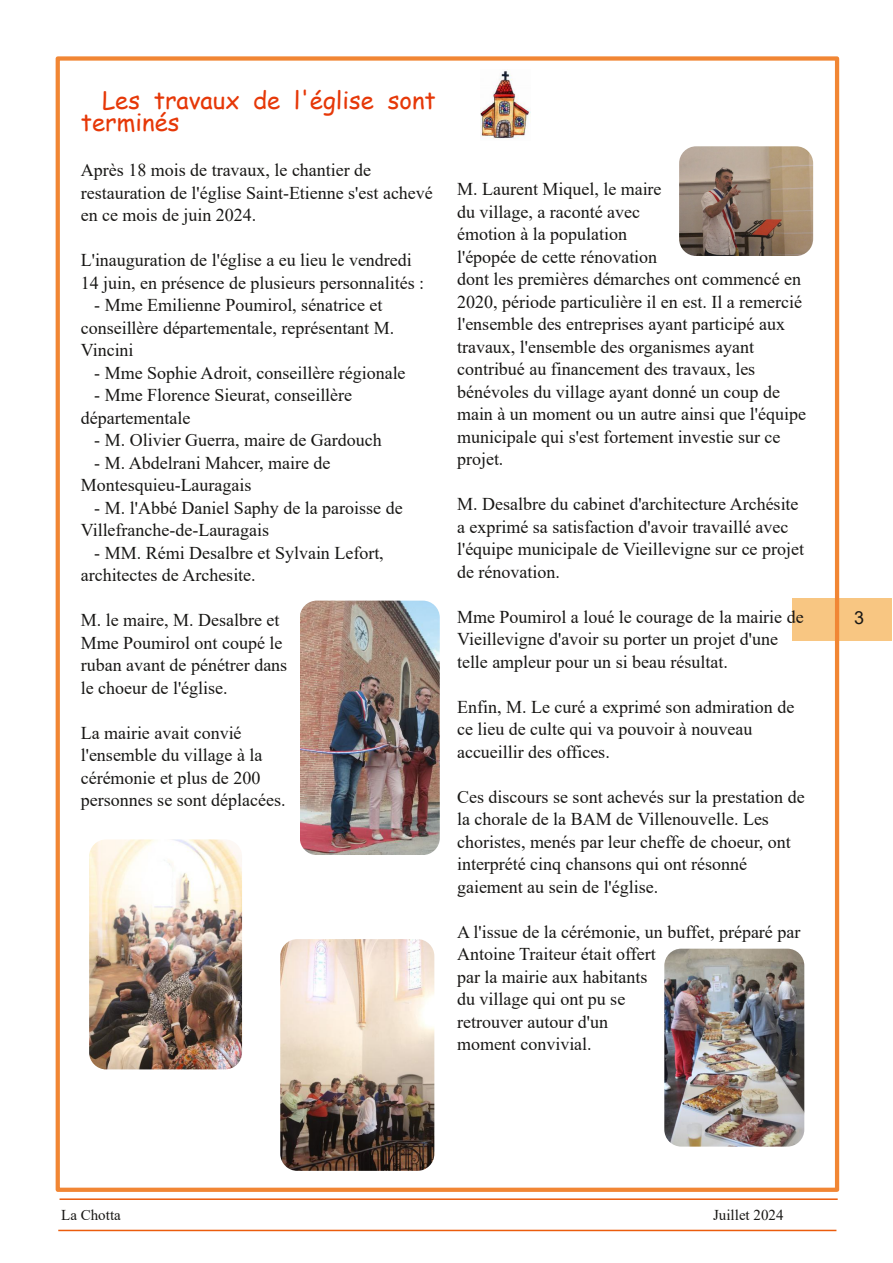
<style>
.page{position:relative;width:893px;height:1263px;background:#fff}
.page>*{position:absolute;margin:0;border:0;box-sizing:border-box;transform-origin:0 0}
.t1{font:24px/22.5px "Comic Sans MS";color:#e63808}
.t2{font:18px/22.5px "Times New Roman";color:#181715}
.t3{font:18px "Arial";color:#181715}
.t4{font:15px "Times New Roman";color:#181715}
</style>
<div class="page">
<div style="left:793px;top:598px;width:99px;height:42px;background:#f8c682"></div>
<div style="left:56px;top:56px;width:783px;height:1136px;border:4px solid #f18634"></div>
<hr style="left:60px;top:1198px;width:778px;height:2px;background:#eb5c0c">
<hr style="left:58px;top:1230px;width:778px;height:1px;background:#eb5c0c">
<img style="left:679px;top:146px;width:134px;height:110px;border-radius:17px">
<img style="left:89px;top:839px;width:153px;height:230px;border-radius:17px">
<img style="left:481px;top:71px;width:49px;height:68px">
<img style="left:300px;top:601px;width:140px;height:254px;border-radius:17px">
<img style="left:280px;top:939px;width:154px;height:232px;border-radius:17px">
<img style="left:664px;top:949px;width:140px;height:197px;border-radius:17px">
<h1 class="t1" style="left:81px;top:88px;width:357px;text-indent:21px">Les travaux de l'église sont terminés</h1>
<p class="t2" style="left:81px;top:159px;width:354px">Après 18 mois de travaux, le chantier de restauration de l'église Saint-Etienne s'est achevé en ce mois de juin 2024.</p>
<p class="t2" style="left:81px;top:249px;width:345px">L'inauguration de l'église a eu lieu le vendredi<br>14 juin, en présence de plusieurs personnalités :</p>
<p class="t2" style="left:81px;top:294px;width:315px;text-indent:14px">- Mme Emilienne Poumirol, sénatrice et conseillère départementale, représentant M.<br>Vincini</p>
<p class="t2" style="left:94px;top:361px;width:313px">- Mme Sophie Adroit, conseillère régionale</p>
<p class="t2" style="left:81px;top:384px;width:273px;text-indent:14px">- Mme Florence Sieurat, conseillère départementale</p>
<p class="t2" style="left:94px;top:429px;width:289px">- M. Olivier Guerra, maire de Gardouch</p>
<p class="t2" style="left:81px;top:451px;width:251px;text-indent:14px">- M. Abdelrani Mahcer, maire de<br>Montesquieu-Lauragais</p>
<p class="t2" style="left:81px;top:496px;width:323px;text-indent:14px">- M. l'Abbé Daniel Saphy de la paroisse de<br>Villefranche-de-Lauragais</p>
<p class="t2" style="left:81px;top:541px;width:305px;text-indent:14px">- MM. Rémi Desalbre et Sylvain Lefort, architectes de Archesite.</p>
<p class="t2" style="left:81px;top:609px;width:208px">M. le maire, M. Desalbre et<br>Mme Poumirol ont coupé le ruban avant de pénétrer dans le choeur de l'église.</p>
<p class="t2" style="left:81px;top:721px;width:206px">La mairie avait convié l'ensemble du village à la cérémonie et plus de 200 personnes se sont déplacées.</p>
<p class="t2" style="left:457px;top:178px;width:350px">M. Laurent Miquel, le maire<br>du village, a raconté avec<br>émotion à la population<br>l'épopée de cette rénovation<br>dont les premières démarches ont commencé en 2020, période particulière il en est. Il a remercié l'ensemble des entreprises ayant participé aux travaux, l'ensemble des organismes ayant contribué au financement des travaux, les bénévoles du village ayant donné un coup de main à un moment ou un autre ainsi que l'équipe municipale qui s'est fortement investie sur ce projet.</p>
<p class="t2" style="left:457px;top:493px;width:348px">M. Desalbre du cabinet d'architecture Archésite a exprimé sa satisfaction d'avoir travaillé avec l'équipe municipale de Vieillevigne sur ce projet de rénovation.</p>
<p class="t2" style="left:457px;top:606px;width:348px">Mme Poumirol a loué le courage de la mairie de<br>Vieillevigne d'avoir su porter un projet d'une telle ampleur pour un si beau résultat.</p>
<p class="t2" style="left:457px;top:696px;width:339px">Enfin, M. Le curé a exprimé son admiration de ce lieu de culte qui va pouvoir à nouveau accueillir des offices.</p>
<p class="t2" style="left:457px;top:786px;width:349px">Ces discours se sont achevés sur la prestation de la chorale de la BAM de Villenouvelle. Les choristes, menés par leur cheffe de choeur, ont interprété cinq chansons qui ont résonné gaiement au sein de l'église.</p>
<p class="t2" style="left:457px;top:921px;width:345px">A l'issue de la cérémonie, un buffet, préparé par<br>Antoine Traiteur était offert<br>par la mairie aux habitants<br>du village qui ont pu se<br>retrouver autour d'un<br>moment convivial.</p>
<p class="t3" style="left:854px;top:607px;width:12px">3</p>
<p class="t4" style="left:61px;top:1206px;width:61px">La Chotta</p>
<p class="t4" style="left:713px;top:1206px;width:72px">Juillet 2024</p>
</div>
